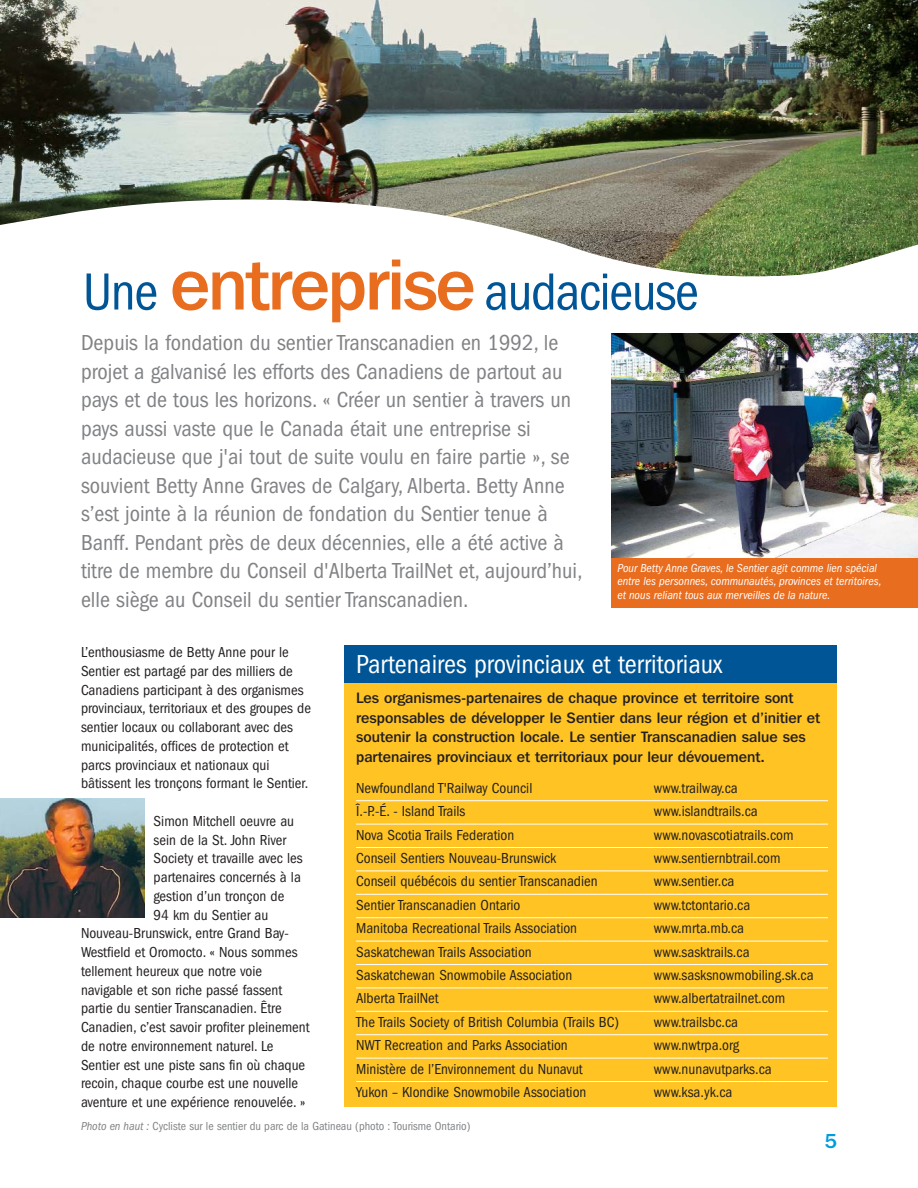
<style>
.page{position:relative;width:918px;height:1188px;background:#fff}
.page>*{position:absolute;margin:0;border:0;box-sizing:border-box;transform-origin:0 0}
.t1{font:condensed 54px "Franklin Gothic";letter-spacing:-.025em;color:#005596}
.t2{font:condensed 27px "Franklin Gothic";color:#fff}
.t3{font:condensed 22.5px/28.5px "Franklin Gothic";color:#808285}
.t4{font:500 21px "Franklin Gothic";color:#009ddc}
.t5{font:condensed 15px/18.8px "Franklin Gothic";color:#231f20}
.t6{font:500 15px/19.5px "Franklin Gothic IT Cby BT";color:#231f20}
.t7{font:italic condensed 12px/13.5px "Franklin Gothic";color:#fff}
.t8{font:condensed 12px "Franklin Gothic";color:#808285}
.s1{font-family:"Franklin Gothic IT Cby BT";font-weight:500;font-stretch:normal;font-size:72px;color:#e96d1f}
.s2{font-style:italic}
</style>
<div class="page">
<div style="left:611px;top:547px;width:307px;height:61px;background:#e96d1f"></div>
<img style="left:0;top:0;width:918px;height:199px">
<svg style="left:0;top:199px;width:918px;height:78px"></svg>
<svg style="left:49px;top:210px;width:697px;height:67px"></svg>
<div style="left:344px;top:645px;width:493px;height:462px;background:#ffc424"></div>
<img style="left:611px;top:333px;width:307px;height:224px">
<img style="left:0;top:799px;width:145px;height:118px">
<div style="left:344px;top:645px;width:493px;height:38px;background:#005596"></div>
<hr style="left:356px;top:800px;width:472px;height:1px;background:#fff">
<hr style="left:356px;top:824px;width:472px;height:1px;background:#fff">
<hr style="left:356px;top:847px;width:472px;height:1px;background:#fff">
<hr style="left:356px;top:871px;width:472px;height:1px;background:#fff">
<hr style="left:356px;top:894px;width:472px;height:1px;background:#fff">
<hr style="left:356px;top:917px;width:472px;height:1px;background:#fff">
<hr style="left:356px;top:941px;width:472px;height:1px;background:#fff">
<hr style="left:356px;top:964px;width:472px;height:1px;background:#fff">
<hr style="left:356px;top:988px;width:472px;height:1px;background:#fff">
<hr style="left:356px;top:1011px;width:472px;height:1px;background:#fff">
<hr style="left:356px;top:1034px;width:472px;height:1px;background:#fff">
<hr style="left:356px;top:1058px;width:472px;height:1px;background:#fff">
<hr style="left:356px;top:1081px;width:472px;height:1px;background:#fff">
<h1 class="t1" style="left:83px;top:273px;width:618px">Une <span class="s1">entreprise</span> audacieuse</h1>
<p class="t3" style="left:81px;top:330px;width:503px">Depuis la fondation du sentier Transcanadien en 1992, le projet a galvanisé les efforts des Canadiens de partout au pays et de tous les horizons. « Créer un sentier à travers un pays aussi vaste que le Canada était une entreprise si audacieuse que j'ai tout de suite voulu en faire partie », se souvient Betty Anne Graves de Calgary, Alberta. Betty Anne s’est jointe à la réunion de fondation du Sentier tenue à Banff. Pendant près de deux décennies, elle a été active à titre de membre du Conseil d'Alberta TrailNet et, aujourd’hui, elle siège au Conseil du sentier Transcanadien.</p>
<p class="t7" style="left:617px;top:562px;width:266px">Pour Betty Anne Graves, le Sentier agit comme lien spécial entre les personnes, communautés, provinces et territoires, et nous reliant tous aux merveilles de la nature.</p>
<p class="t5" style="left:81px;top:644px;width:232px">L’enthousiasme de Betty Anne pour le Sentier est partagé par des milliers de Canadiens participant à des organismes provinciaux, territoriaux et des groupes de sentier locaux ou collaborant avec des municipalités, offices de protection et parcs provinciaux et nationaux qui bâtissent les tronçons formant le Sentier.</p>
<p class="t5" style="left:154px;top:813px;width:142px">Simon Mitchell oeuvre au</p>
<p class="t5" style="left:154px;top:831px;width:134px">sein de la St. John River</p>
<p class="t5" style="left:154px;top:850px;width:151px">Society et travaille avec les</p>
<p class="t5" style="left:154px;top:869px;width:149px">partenaires concernés à la</p>
<p class="t5" style="left:154px;top:888px;width:132px">gestion d’un tronçon de</p>
<p class="t5" style="left:154px;top:906px;width:116px">94 km du Sentier au</p>
<p class="t5" style="left:81px;top:925px;width:209px">Nouveau-Brunswick, entre Grand Bay-</p>
<p class="t5" style="left:81px;top:944px;width:218px">Westfield et Oromocto. « Nous sommes</p>
<p class="t5" style="left:81px;top:963px;width:183px">tellement heureux que notre voie</p>
<p class="t5" style="left:81px;top:981px;width:203px">navigable et son riche passé fassent</p>
<p class="t5" style="left:81px;top:1000px;width:202px">partie du sentier Transcanadien. Être</p>
<p class="t5" style="left:81px;top:1019px;width:230px">Canadien, c’est savoir profiter pleinement</p>
<p class="t5" style="left:81px;top:1038px;width:194px">de notre environnement naturel. Le</p>
<p class="t5" style="left:81px;top:1056px;width:226px">Sentier est une piste sans fin où chaque</p>
<p class="t5" style="left:81px;top:1075px;width:219px">recoin, chaque courbe est une nouvelle</p>
<p class="t5" style="left:81px;top:1094px;width:226px">aventure et une expérience renouvelée. »</p>
<h2 class="t2" style="left:356px;top:655px;width:368px">Partenaires provinciaux et territoriaux</h2>
<p class="t6" style="left:356px;top:690px;width:466px">Les organismes-partenaires de chaque province et territoire sont responsables de développer le Sentier dans leur région et d’initier et soutenir la construction locale. Le sentier Transcanadien salue ses partenaires provinciaux et territoriaux pour leur dévouement.</p>
<p class="t5" style="left:356px;top:780px;width:178px">Newfoundland T'Railway Council</p>
<p class="t5" style="left:654px;top:780px;width:85px">www.trailway.ca</p>
<p class="t5" style="left:356px;top:803px;width:111px">Î.-P.-É. - Island Trails</p>
<p class="t5" style="left:654px;top:803px;width:105px">www.islandtrails.ca</p>
<p class="t5" style="left:356px;top:826px;width:160px">Nova Scotia Trails Federation</p>
<p class="t5" style="left:654px;top:826px;width:141px">www.novascotiatrails.com</p>
<p class="t5" style="left:356px;top:850px;width:202px">Conseil Sentiers Nouveau-Brunswick</p>
<p class="t5" style="left:654px;top:850px;width:128px">www.sentiernbtrail.com</p>
<p class="t5" style="left:356px;top:873px;width:243px">Conseil québécois du sentier Transcanadien</p>
<p class="t5" style="left:654px;top:873px;width:82px">www.sentier.ca</p>
<p class="t5" style="left:356px;top:897px;width:166px">Sentier Transcanadien Ontario</p>
<p class="t5" style="left:654px;top:897px;width:98px">www.tctontario.ca</p>
<p class="t5" style="left:356px;top:920px;width:223px">Manitoba Recreational Trails Association</p>
<p class="t5" style="left:654px;top:920px;width:92px">www.mrta.mb.ca</p>
<p class="t5" style="left:356px;top:943px;width:177px">Saskatchewan Trails Association</p>
<p class="t5" style="left:654px;top:943px;width:97px">www.sasktrails.ca</p>
<p class="t5" style="left:356px;top:967px;width:218px">Saskatchewan Snowmobile Association</p>
<p class="t5" style="left:654px;top:967px;width:161px">www.sasksnowmobiling.sk.ca</p>
<p class="t5" style="left:356px;top:990px;width:84px">Alberta TrailNet</p>
<p class="t5" style="left:654px;top:990px;width:133px">www.albertatrailnet.com</p>
<p class="t5" style="left:356px;top:1014px;width:264px">The Trails Society of British Columbia (Trails BC)</p>
<p class="t5" style="left:654px;top:1014px;width:86px">www.trailsbc.ca</p>
<p class="t5" style="left:356px;top:1037px;width:213px">NWT Recreation and Parks Association</p>
<p class="t5" style="left:654px;top:1037px;width:87px">www.nwtrpa.org</p>
<p class="t5" style="left:356px;top:1060px;width:228px">Ministère de l’Environnement du Nunavut</p>
<p class="t5" style="left:654px;top:1060px;width:119px">www.nunavutparks.ca</p>
<p class="t5" style="left:356px;top:1084px;width:232px">Yukon – Klondike Snowmobile Association</p>
<p class="t5" style="left:654px;top:1084px;width:80px">www.ksa.yk.ca</p>
<p class="t8" style="left:81px;top:1122px;width:391px"><span class="s2">Photo en haut :</span> Cycliste sur le sentier du parc de la Gatineau (photo : Tourisme Ontario)</p>
<h3 class="t4" style="left:825px;top:1134px;width:14px">5</h3>
</div>
